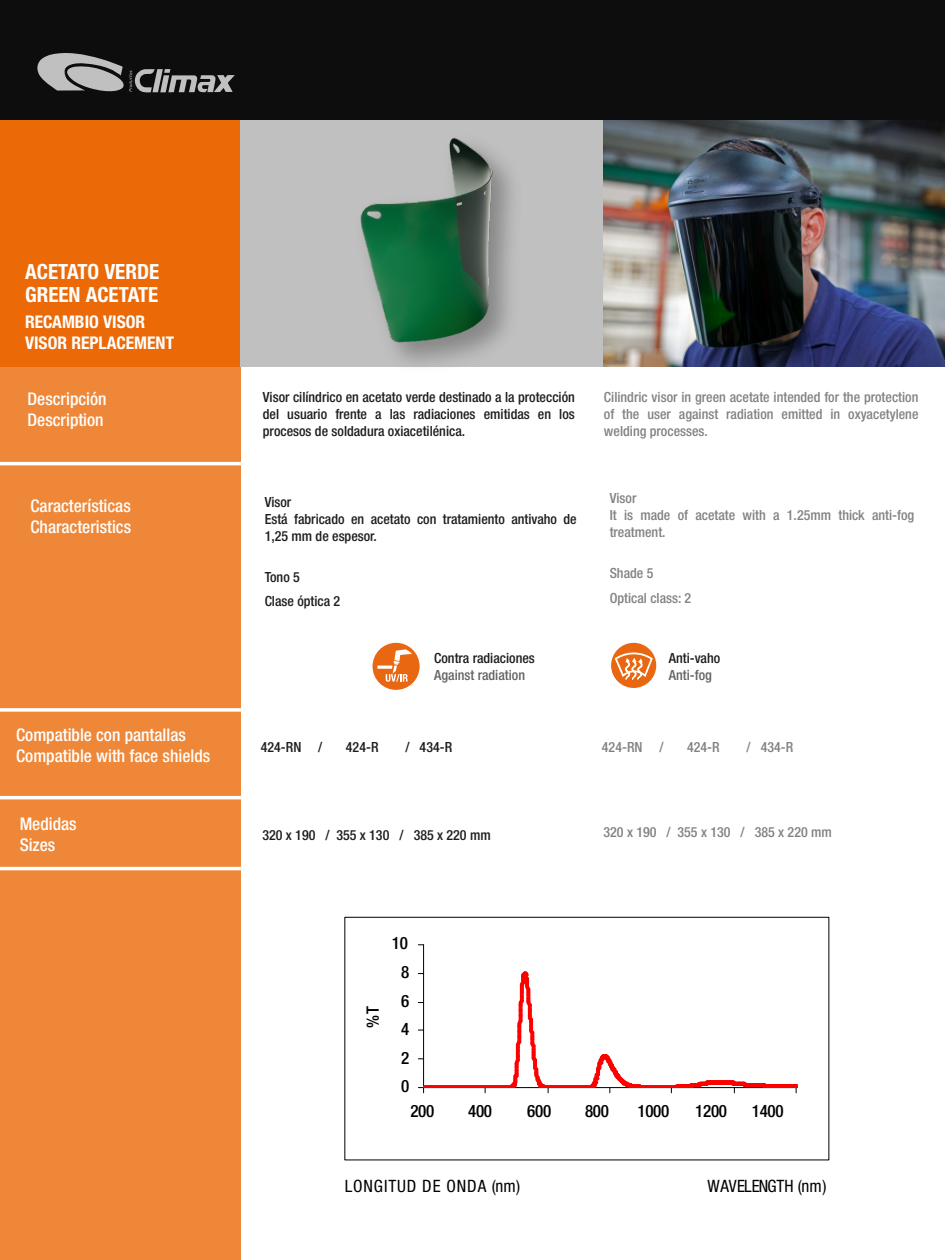
<style>
.page{position:relative;width:945px;height:1260px;background:#fff}
.page>*{position:absolute;margin:0;border:0;box-sizing:border-box;transform-origin:0 0}
.t1{font:700 condensed 21px/22.8px "Helvetica Neue LT Std";color:#fff}
.t2{font:500 condensed 17.5px/21px "Helvetica Neue LT Std";color:#fff}
.t3{font:700 condensed 17.5px/21px "Helvetica Neue LT Std";color:#fff}
.t4{font:500 condensed 16.97px "Helvetica Neue LT Std";letter-spacing:-.015em;color:#000}
.t5{font:condensed 16.97px "Helvetica Neue LT Std";letter-spacing:.055em;color:#000}
.t6{font:condensed 16.97px "Helvetica Neue LT Std";letter-spacing:-.005em;color:#000}
.t7{font:500 condensed 14px/16.8px "Helvetica Neue LT Std";color:#1d1d1b}
.t8{font:500 condensed 14px/16.8px "Helvetica Neue LT Std";color:#808284}
.t9{font:500 condensed 14px "Helvetica Neue LT Std";color:#7f8284}
.t10{font:500 condensed 14px "Helvetica Neue LT Std";color:#646363}
</style>
<div class="page">
<div style="left:0;top:0;width:945px;height:121px;background:#0d0d0e"></div>
<div style="left:0;top:120px;width:242px;height:247px;background:#ec6907"></div>
<div style="left:0;top:366px;width:240px;height:894px;background:#ef8738"></div>
<hr style="left:0;top:462px;width:252px;height:3px;background:#fff">
<svg style="left:0;top:708px;width:241px;height:4px"></svg>
<div style="left:240px;top:120px;width:705px;height:246px;background:#c0c0c0"></div>
<svg style="left:37px;top:53px;width:198px;height:40px"></svg>
<hr style="left:0;top:796px;width:245px;height:3px;background:#fff">
<hr style="left:0;top:867px;width:245px;height:3px;background:#fff">
<img style="left:359px;top:137px;width:147px;height:215px">
<hr style="left:423px;top:945px;width:1px;height:143px;background:#000">
<svg style="left:418px;top:971px;width:379px;height:122px"></svg>
<div style="left:345px;top:917px;width:484px;height:243px;border:1px solid #000"></div>
<div style="left:373px;top:643px;width:47px;height:47px;background:#e96710;border-radius:50%"></div>
<svg style="left:377px;top:649px;width:35px;height:33px"></svg>
<div style="left:611px;top:643px;width:45px;height:45px;background:#e96710;border-radius:50%"></div>
<svg style="left:614px;top:647px;width:40px;height:38px"></svg>
<img style="left:604px;top:120px;width:341px;height:246px">
<h1 class="t1" style="left:25px;top:260px;width:136px">ACETATO VERDE<br>GREEN ACETATE</h1>
<p class="t3" style="left:25px;top:311px;width:151px">RECAMBIO VISOR<br>VISOR REPLACEMENT</p>
<p class="t2" style="left:28px;top:388px;width:81px">Descripción<br>Description</p>
<p class="t2" style="left:31px;top:495px;width:102px">Características<br>Characteristics</p>
<p class="t2" style="left:16px;top:725px;width:196px">Compatible con pantallas<br>Compatible with face shields</p>
<p class="t2" style="left:20px;top:813px;width:59px">Medidas<br>Sizes</p>
<p class="t7" style="left:263px;top:389px;width:314px;text-align:justify">Visor cilíndrico en acetato verde destinado a la protección del usuario frente a las radiaciones emitidas en los procesos de soldadura oxiacetilénica.</p>
<p class="t7" style="left:265px;top:493px;width:314px">Visor<br>Está fabricado en acetato con tratamiento antivaho de<br>1,25 mm de espesor.</p>
<p class="t7" style="left:265px;top:564px;width:77px;line-height:24.5px">Tono 5<br>Clase óptica 2</p>
<p class="t7" style="left:434px;top:649px;width:102px">Contra radiaciones</p>
<p class="t10" style="left:434px;top:666px;width:92px">Against radiation</p>
<p class="t8" style="left:604px;top:389px;width:316px;text-align:justify">Cilindric visor in green acetate intended for the protection of the user against radiation emitted in oxyacetylene welding processes.</p>
<p class="t8" style="left:610px;top:490px;width:306px">Visor<br>It is made of acetate with a 1.25mm thick anti-fog treatment.</p>
<p class="t8" style="left:610px;top:561px;width:83px;line-height:24.5px">Shade 5<br>Optical class: 2</p>
<p class="t7" style="left:669px;top:649px;width:53px">Anti-vaho</p>
<p class="t10" style="left:669px;top:666px;width:45px">Anti-fog</p>
<p class="t7" style="left:261px;top:739px;width:63px">424-RN /</p>
<p class="t7" style="left:346px;top:739px;width:34px">424-R</p>
<p class="t7" style="left:405px;top:739px;width:48px">/ 434-R</p>
<p class="t9" style="left:602px;top:739px;width:63px">424-RN /</p>
<p class="t9" style="left:687px;top:739px;width:34px">424-R</p>
<p class="t9" style="left:747px;top:739px;width:48px">/ 434-R</p>
<p class="t7" style="left:262px;top:827px;width:230px">320 x 190 / 355 x 130 / 385 x 220 mm</p>
<p class="t9" style="left:604px;top:824px;width:230px">320 x 190 / 355 x 130 / 385 x 220 mm</p>
<p class="t4" style="left:392px;top:933px;width:18px">10</p>
<p class="t4" style="left:363px;top:1028px;width:23px;rotate:-90deg">%T</p>
<p class="t4" style="left:401px;top:962px;width:10px">8</p>
<p class="t4" style="left:401px;top:991px;width:10px">6</p>
<p class="t4" style="left:401px;top:1019px;width:10px">4</p>
<p class="t4" style="left:401px;top:1048px;width:10px">2</p>
<p class="t4" style="left:401px;top:1076px;width:10px">0</p>
<p class="t4" style="left:410px;top:1101px;width:25px">200</p>
<p class="t4" style="left:468px;top:1101px;width:26px">400</p>
<p class="t4" style="left:527px;top:1101px;width:26px">600</p>
<p class="t4" style="left:585px;top:1101px;width:25px">800</p>
<p class="t4" style="left:637px;top:1101px;width:34px">1000</p>
<p class="t4" style="left:695px;top:1101px;width:33px">1200</p>
<p class="t4" style="left:752px;top:1101px;width:33px">1400</p>
<p class="t5" style="left:345px;top:1176px;width:177px">LONGITUD DE ONDA (nm)</p>
<p class="t6" style="left:707px;top:1176px;width:121px">WAVELENGTH (nm)</p>
</div>
